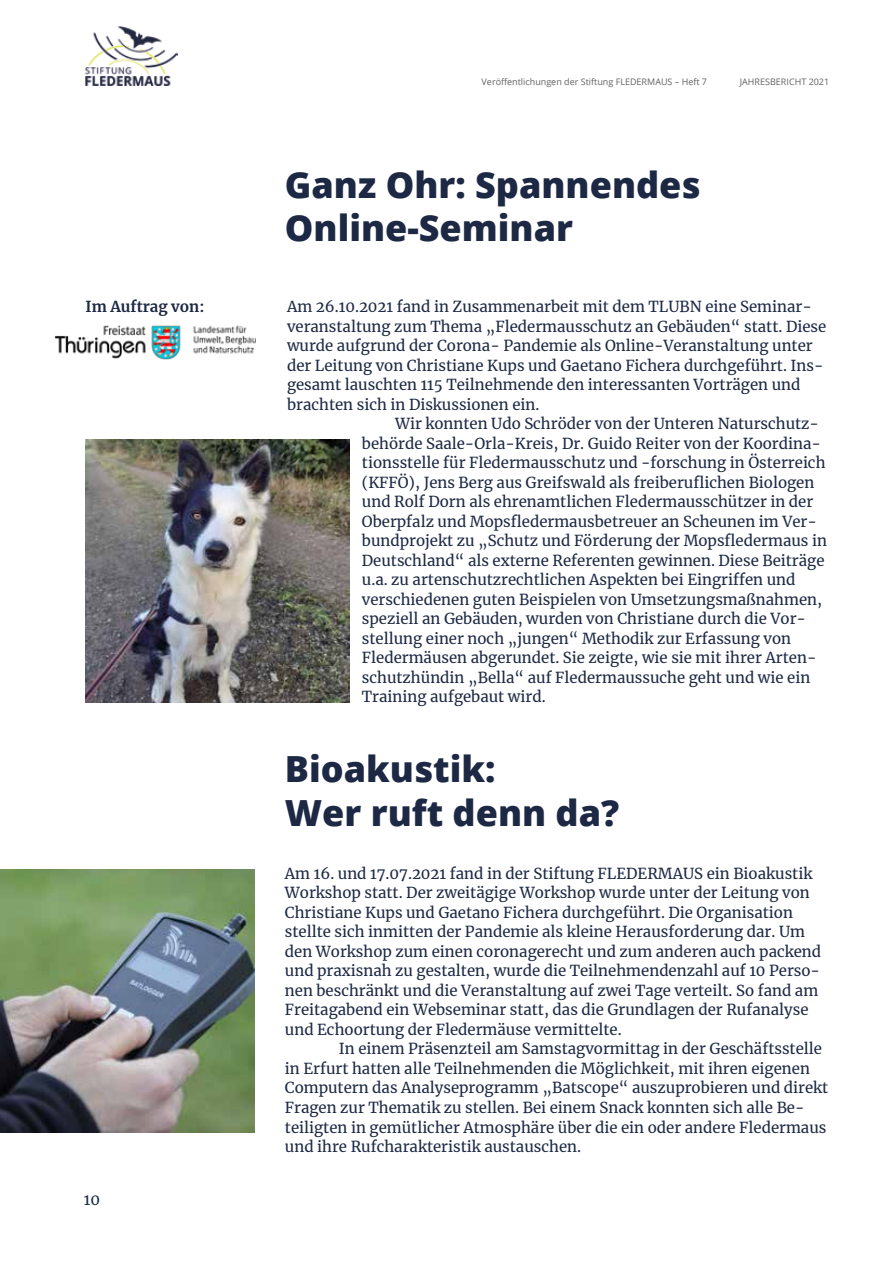
<style>
.page{position:relative;width:893px;height:1263px;background:#fff}
.page>*{position:absolute;margin:0;border:0;box-sizing:border-box;transform-origin:0 0}
.t1{font:800 36px/43.2px "Open Sans";color:#1d2944}
.t2{font:15px/19.5px "Merriweather";color:#1d2944}
.t3{font:700 15px "Merriweather";color:#1d2944}
.t4{font:9px "Open Sans";color:#636363}
</style>
<div class="page">
<img style="left:85px;top:27px;width:93px;height:58px">
<img style="left:0;top:869px;width:254px;height:264px">
<img style="left:86px;top:439px;width:263px;height:264px">
<img style="left:54px;top:325px;width:202px;height:35px">
<p class="t3" style="left:86px;top:296px;width:121px">Im Auftrag von:</p>
<p class="t2" style="left:84px;top:1190px;width:18px">10</p>
<p class="t4" style="left:482px;top:75px;width:227px">Veröffentlichungen der Stiftung FLEDERMAUS – Heft 7</p>
<p class="t4" style="left:740px;top:75px;width:91px">JAHRESBERICHT 2021</p>
<h1 class="t1" style="left:285px;top:161px;width:417px">Ganz Ohr: Spannendes<br>Online-Seminar</h1>
<p class="t2" style="left:287px;top:297px;width:526px">Am 26.10.2021 fand in Zusammenarbeit mit dem TLUBN eine Seminar-</p>
<p class="t2" style="left:287px;top:316px;width:541px">veranstaltung zum Thema „Fledermausschutz an Gebäuden“ statt. Diese</p>
<p class="t2" style="left:287px;top:336px;width:527px">wurde aufgrund der Corona- Pandemie als Online-Veranstaltung unter</p>
<p class="t2" style="left:287px;top:355px;width:538px">der Leitung von Christiane Kups und Gaetano Fichera durchgeführt. Ins-</p>
<p class="t2" style="left:287px;top:375px;width:515px">gesamt lauschten 115 Teilnehmende den interessanten Vorträgen und</p>
<p class="t2" style="left:287px;top:394px;width:254px">brachten sich in Diskussionen ein.</p>
<p class="t2" style="left:395px;top:414px;width:425px">Wir konnten Udo Schröder von der Unteren Naturschutz-</p>
<p class="t2" style="left:362px;top:433px;width:460px">behörde Saale-Orla-Kreis, Dr. Guido Reiter von der Koordina-</p>
<p class="t2" style="left:362px;top:453px;width:465px">tionsstelle für Fledermausschutz und -forschung in Österreich</p>
<p class="t2" style="left:362px;top:472px;width:454px">(KFFÖ), Jens Berg aus Greifswald als freiberuflichen Biologen</p>
<p class="t2" style="left:362px;top:492px;width:453px">und Rolf Dorn als ehrenamtlichen Fledermausschützer in der</p>
<p class="t2" style="left:362px;top:511px;width:456px">Oberpfalz und Mopsfledermausbetreuer an Scheunen im Ver-</p>
<p class="t2" style="left:362px;top:531px;width:467px">bundprojekt zu „Schutz und Förderung der Mopsfledermaus in</p>
<p class="t2" style="left:362px;top:550px;width:464px">Deutschland“ als externe Referenten gewinnen. Diese Beiträge</p>
<p class="t2" style="left:362px;top:570px;width:435px">u.a. zu artenschutzrechtlichen Aspekten bei Eingriffen und</p>
<p class="t2" style="left:362px;top:589px;width:462px">verschiedenen guten Beispielen von Umsetzungsmaßnahmen,</p>
<p class="t2" style="left:362px;top:609px;width:446px">speziell an Gebäuden, wurden von Christiane durch die Vor-</p>
<p class="t2" style="left:362px;top:628px;width:431px">stellung einer noch „jungen“ Methodik zur Erfassung von</p>
<p class="t2" style="left:362px;top:648px;width:456px">Fledermäusen abgerundet. Sie zeigte, wie sie mit ihrer Arten-</p>
<p class="t2" style="left:362px;top:667px;width:450px">schutzhündin „Bella“ auf Fledermaussuche geht und wie ein</p>
<p class="t2" style="left:362px;top:687px;width:185px">Training aufgebaut wird.</p>
<h1 class="t1" style="left:285px;top:746px;width:336px">Bioakustik:<br>Wer ruft denn da?</h1>
<p class="t2" style="left:285px;top:863px;width:538px">Am 16. und 17.07.2021 fand in der Stiftung FLEDERMAUS ein Bioakustik Workshop statt. Der zweitägige Workshop wurde unter der Leitung von Christiane Kups und Gaetano Fichera durchgeführt. Die Organisation stellte sich inmitten der Pandemie als kleine Herausforderung dar. Um den Workshop zum einen coronagerecht und zum anderen auch packend und praxisnah zu gestalten, wurde die Teilnehmendenzahl auf 10 Perso&shy;nen beschränkt und die Veranstaltung auf zwei Tage verteilt. So fand am Freitagabend ein Webseminar statt, das die Grundlagen der Rufanalyse und Echoortung der Fledermäuse vermittelte.</p>
<p class="t2" style="left:285px;top:1039px;width:545px;text-indent:54px">In einem Präsenzteil am Samstagvormittag in der Geschäftsstelle in Erfurt hatten alle Teilnehmenden die Möglichkeit, mit ihren eigenen Computern das Analyseprogramm „Batscope“ auszuprobieren und direkt Fragen zur Thematik zu stellen. Bei einem Snack konnten sich alle Be&shy;teiligten in gemütlicher Atmosphäre über die ein oder andere Fledermaus und ihre Rufcharakteristik austauschen.</p>
</div>
